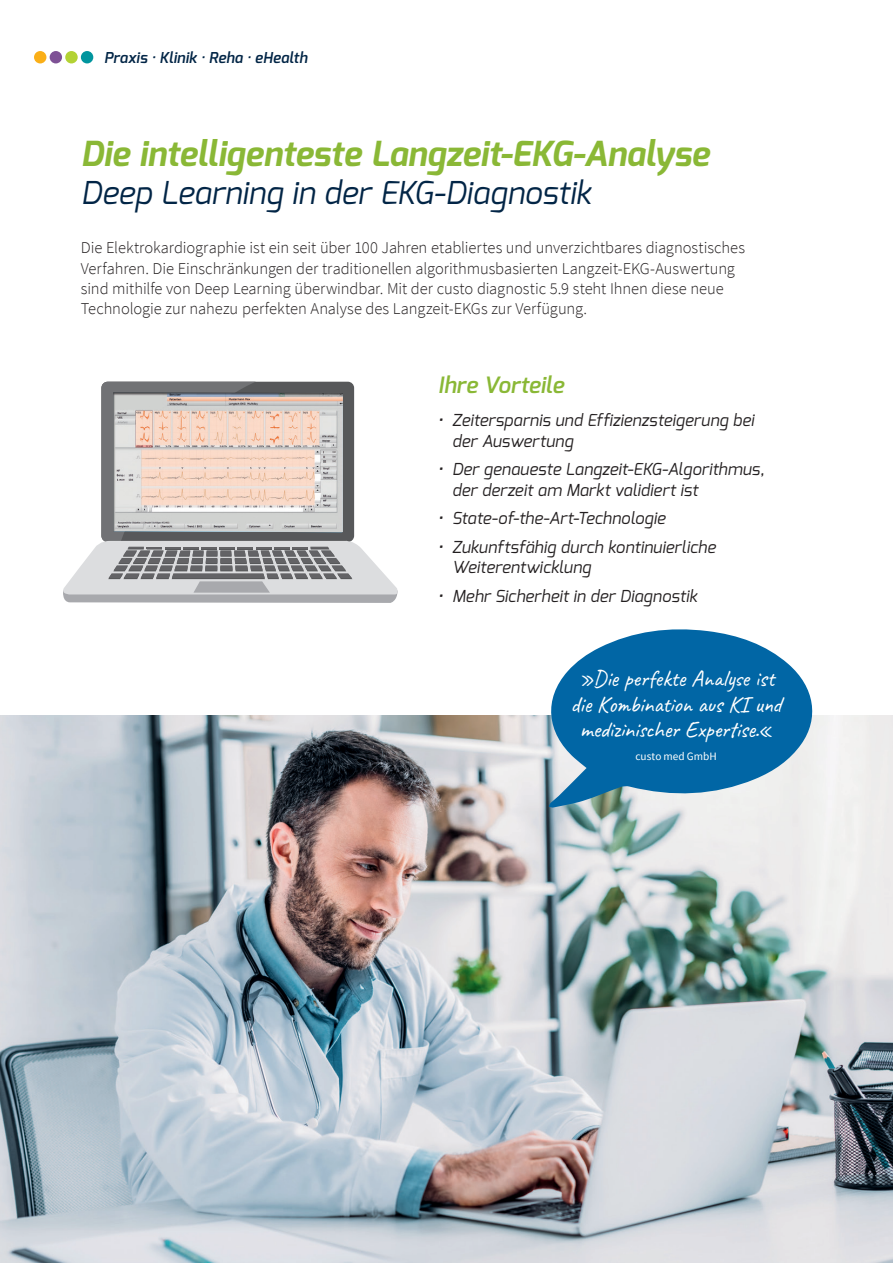
<style>
.page{position:relative;width:893px;height:1263px;background:#fff}
.page>*{position:absolute;margin:0;border:0;box-sizing:border-box;transform-origin:0 0}
.Custo_Überschrift_klein{font:italic 700 34.5px "Exo";color:#8ab836}
.Custo_Überschrift_klein-2{font:italic 31.5px "Exo";color:#022546}
.t1{font:23.25px/25.5px "Caveat";letter-spacing:-.015em;color:#fff;text-align:center}
.Custo_Überschrift_klein-3{font:italic 600 22.5px "Exo";letter-spacing:.005em;color:#8ab836}
.Custo_Überschrift_klein-4{font:300 16.5px/20.2px "Source Sans Pro";letter-spacing:-.005em;color:#231f20}
.Custo_Überschrift_klein-5{font:italic 16.5px/20.2px "Exo";letter-spacing:.005em;color:#231f20}
.Custo_Überschrift_klein-6{font:italic 600 15px "Exo";letter-spacing:.01em;color:#022546}
.t2{font:11.25px "Source Sans Pro";letter-spacing:.005em;color:#fff}
</style>
<div class="page">
<img style="left:0;top:715px;width:893px;height:548px">
<svg style="left:543px;top:629px;width:276px;height:179px;background:#458dba"></svg>
<svg style="left:63px;top:382px;width:335px;height:221px"></svg>
<div style="left:111px;top:391px;width:233px;height:142px;background:#231f20;opacity:.75"></div>
<div style="left:34px;top:51px;width:12px;height:12px;background:#faaf18;border-radius:50%"></div>
<div style="left:50px;top:51px;width:12px;height:12px;background:#7e5195;border-radius:50%"></div>
<div style="left:65px;top:51px;width:13px;height:12px;background:#b3d234;border-radius:50%"></div>
<div style="left:81px;top:51px;width:12px;height:12px;background:#01959e;border-radius:50%"></div>
<p class="Custo_Überschrift_klein-6" style="left:104px;top:48px;width:205px">Praxis · Klinik · Reha · eHealth</p>
<p class="Custo_Überschrift_klein" style="left:81px;top:131px;width:630px">Die intelligenteste Langzeit-EKG-Analyse</p>
<p class="Custo_Überschrift_klein-2" style="left:81px;top:173px;width:512px">Deep Learning in der EKG-Diagnostik</p>
<p class="Custo_Überschrift_klein-4" style="left:81px;top:238px;width:666px">Die Elektrokardiographie ist ein seit über 100 Jahren etabliertes und unverzichtbares diagnostisches Verfahren. Die Einschränkungen der traditionellen algorithmusbasierten Langzeit-EKG-Auswertung sind mithilfe von Deep Learning überwindbar. Mit der custo diagnostic 5.9 steht Ihnen diese neue Technologie zur nahezu perfekten Analyse des Langzeit-EKGs zur Verfügung.</p>
<p class="Custo_Überschrift_klein-3" style="left:438px;top:370px;width:127px">Ihre Vorteile</p>
<p class="Custo_Überschrift_klein-5" style="left:452px;top:410px;width:303px;text-indent:-14px">• Zeitersparnis und Effizienzsteigerung bei der Auswertung</p>
<p class="Custo_Überschrift_klein-5" style="left:452px;top:459px;width:314px;text-indent:-14px">• Der genaueste Langzeit-EKG-Algorithmus, der derzeit am Markt validiert ist</p>
<p class="Custo_Überschrift_klein-5" style="left:438px;top:508px;width:229px">• State-of-the-Art-Technologie</p>
<p class="Custo_Überschrift_klein-5" style="left:452px;top:537px;width:265px;text-indent:-14px">• Zukunftsfähig durch kontinuierliche<br>Weiterentwicklung</p>
<p class="Custo_Überschrift_klein-5" style="left:438px;top:586px;width:261px">• Mehr Sicherheit in der Diagnostik</p>
<p class="t1" style="left:571px;top:666px;width:213px">»Die perfekte Analyse ist die Kombination aus KI und medizinischer Expertise.«</p>
<p class="t2" style="left:635px;top:749px;width:83px">custo med GmbH</p>
</div>
